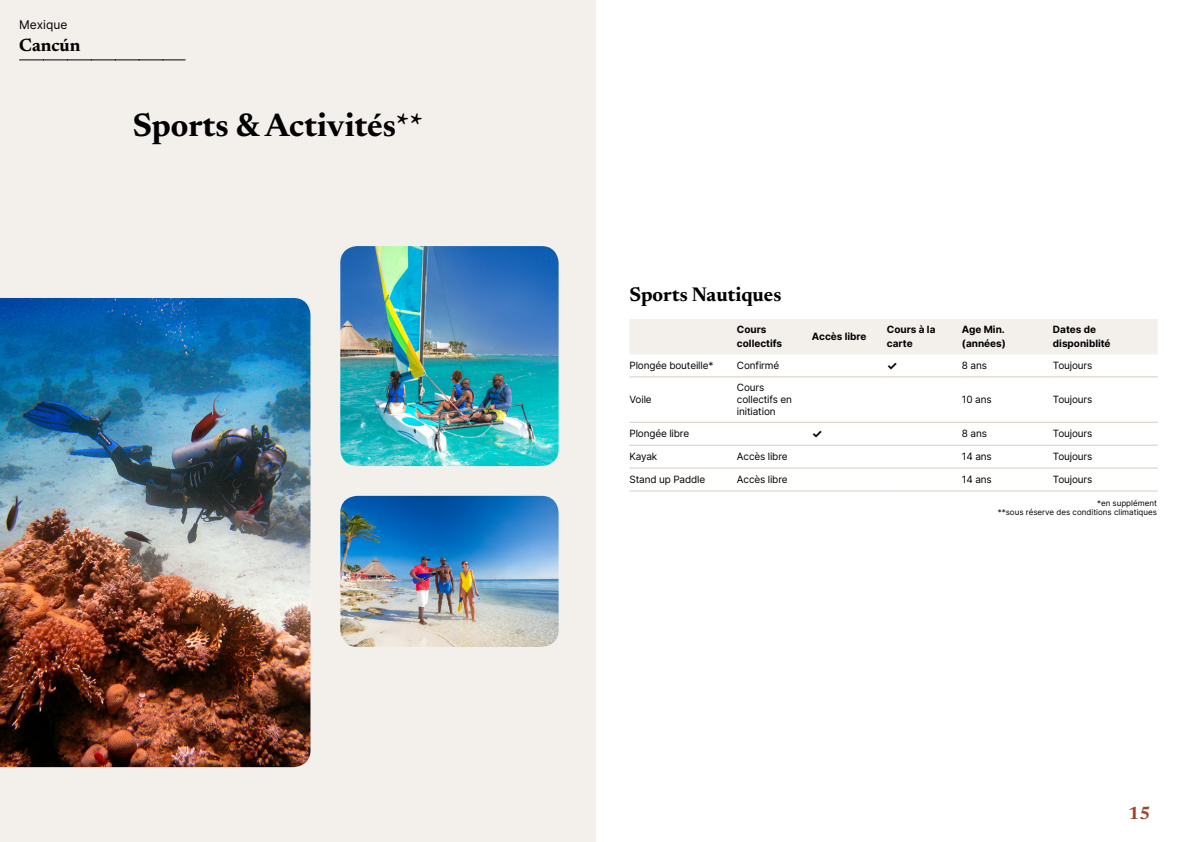
<style>
.page{position:relative;width:1191px;height:842px;background:#fff}
.page>*{position:absolute;margin:0;border:0;box-sizing:border-box;transform-origin:0 0}
.t1{font:700 33px "Newsreader 24 pt";color:#000}
.t2{font:700 20px "Newsreader 24 pt";color:#000}
.t3{font:700 18px "Newsreader 24 pt";color:#000}
.t4{font:700 18px "Newsreader 24 pt";color:#9d432c}
.t5{font:12px "Inter";color:#000}
.t6{font:700 12px "Inter";color:#000}
.t7{font:10px/12px "Inter";letter-spacing:-.015em;color:#000}
.t8{font:700 10px/14px "Inter";color:#000}
.t9{font:8px/9.6px "Inter";color:#000;text-align:right}
</style>
<div class="page">
<div style="left:0;top:0;width:595px;height:842px;background:#f3f0ec"></div>
<img style="left:340px;top:246px;width:218px;height:220px">
<img style="left:0;top:298px;width:310px;height:469px">
<img style="left:340px;top:496px;width:218px;height:151px">
<svg style="left:20px;top:60px;width:165px;height:1px"></svg>
<div style="left:630px;top:319px;width:527px;height:35px;background:#f3f0ec"></div>
<hr style="left:629px;top:376px;width:108px;height:1px;background:#d7cdc1">
<hr style="left:737px;top:376px;width:75px;height:1px;background:#d7cdc1">
<hr style="left:812px;top:376px;width:75px;height:1px;background:#d7cdc1">
<hr style="left:887px;top:376px;width:75px;height:1px;background:#d7cdc1">
<hr style="left:962px;top:376px;width:91px;height:1px;background:#d7cdc1">
<hr style="left:1053px;top:376px;width:104px;height:1px;background:#d7cdc1">
<hr style="left:629px;top:422px;width:108px;height:1px;background:#d7cdc1">
<hr style="left:737px;top:422px;width:75px;height:1px;background:#d7cdc1">
<hr style="left:812px;top:422px;width:75px;height:1px;background:#d7cdc1">
<hr style="left:887px;top:422px;width:75px;height:1px;background:#d7cdc1">
<hr style="left:962px;top:422px;width:91px;height:1px;background:#d7cdc1">
<hr style="left:1053px;top:422px;width:104px;height:1px;background:#d7cdc1">
<hr style="left:629px;top:445px;width:108px;height:1px;background:#d7cdc1">
<hr style="left:737px;top:445px;width:75px;height:1px;background:#d7cdc1">
<hr style="left:812px;top:445px;width:75px;height:1px;background:#d7cdc1">
<hr style="left:887px;top:445px;width:75px;height:1px;background:#d7cdc1">
<hr style="left:962px;top:445px;width:91px;height:1px;background:#d7cdc1">
<hr style="left:1053px;top:445px;width:104px;height:1px;background:#d7cdc1">
<hr style="left:629px;top:468px;width:108px;height:1px;background:#d7cdc1">
<hr style="left:737px;top:468px;width:75px;height:1px;background:#d7cdc1">
<hr style="left:812px;top:468px;width:75px;height:1px;background:#d7cdc1">
<hr style="left:887px;top:468px;width:75px;height:1px;background:#d7cdc1">
<hr style="left:962px;top:468px;width:91px;height:1px;background:#d7cdc1">
<hr style="left:1053px;top:468px;width:104px;height:1px;background:#d7cdc1">
<hr style="left:629px;top:490px;width:108px;height:1px;background:#d7cdc1">
<hr style="left:737px;top:490px;width:75px;height:1px;background:#d7cdc1">
<hr style="left:812px;top:490px;width:75px;height:1px;background:#d7cdc1">
<hr style="left:887px;top:490px;width:75px;height:1px;background:#d7cdc1">
<hr style="left:962px;top:490px;width:91px;height:1px;background:#d7cdc1">
<hr style="left:1053px;top:490px;width:104px;height:1px;background:#d7cdc1">
<p class="t5" style="left:19px;top:15px;width:50px">Mexique</p>
<h3 class="t3" style="left:19px;top:32px;width:63px">Cancún</h3>
<h1 class="t1" style="left:133px;top:101px;width:292px">Sports &amp; Activités**</h1>
<h2 class="t2" style="left:629px;top:280px;width:153px">Sports Nautiques</h2>
<p class="t8" style="left:737px;top:322px;width:47px">Cours collectifs</p>
<p class="t8" style="left:812px;top:329px;width:56px">Accès libre</p>
<p class="t8" style="left:887px;top:322px;width:50px">Cours à la carte</p>
<p class="t8" style="left:962px;top:322px;width:45px">Age Min. (années)</p>
<p class="t8" style="left:1053px;top:322px;width:59px">Dates de disponiblité</p>
<p class="t7" style="left:629px;top:359px;width:85px">Plongée bouteille*</p>
<p class="t7" style="left:737px;top:359px;width:44px">Confirmé</p>
<p class="t6" style="left:887px;top:357px;width:12px">✓</p>
<p class="t7" style="left:962px;top:359px;width:27px">8 ans</p>
<p class="t7" style="left:1053px;top:359px;width:41px">Toujours</p>
<p class="t7" style="left:629px;top:393px;width:24px">Voile</p>
<p class="t7" style="left:737px;top:381px;width:56px">Cours collectifs en initiation</p>
<p class="t7" style="left:962px;top:393px;width:31px">10 ans</p>
<p class="t7" style="left:1053px;top:393px;width:41px">Toujours</p>
<p class="t7" style="left:629px;top:427px;width:61px">Plongée libre</p>
<p class="t6" style="left:812px;top:425px;width:12px">✓</p>
<p class="t7" style="left:962px;top:427px;width:27px">8 ans</p>
<p class="t7" style="left:1053px;top:427px;width:41px">Toujours</p>
<p class="t7" style="left:629px;top:450px;width:29px">Kayak</p>
<p class="t7" style="left:737px;top:450px;width:52px">Accès libre</p>
<p class="t7" style="left:962px;top:450px;width:31px">14 ans</p>
<p class="t7" style="left:1053px;top:450px;width:41px">Toujours</p>
<p class="t7" style="left:629px;top:473px;width:77px">Stand up Paddle</p>
<p class="t7" style="left:737px;top:473px;width:52px">Accès libre</p>
<p class="t7" style="left:962px;top:473px;width:31px">14 ans</p>
<p class="t7" style="left:1053px;top:473px;width:41px">Toujours</p>
<p class="t9" style="left:997px;top:498px;width:161px">*en supplément<br>**sous réserve des conditions climatiques</p>
<h3 class="t4" style="left:1128px;top:800px;width:24px">15</h3>
</div>
